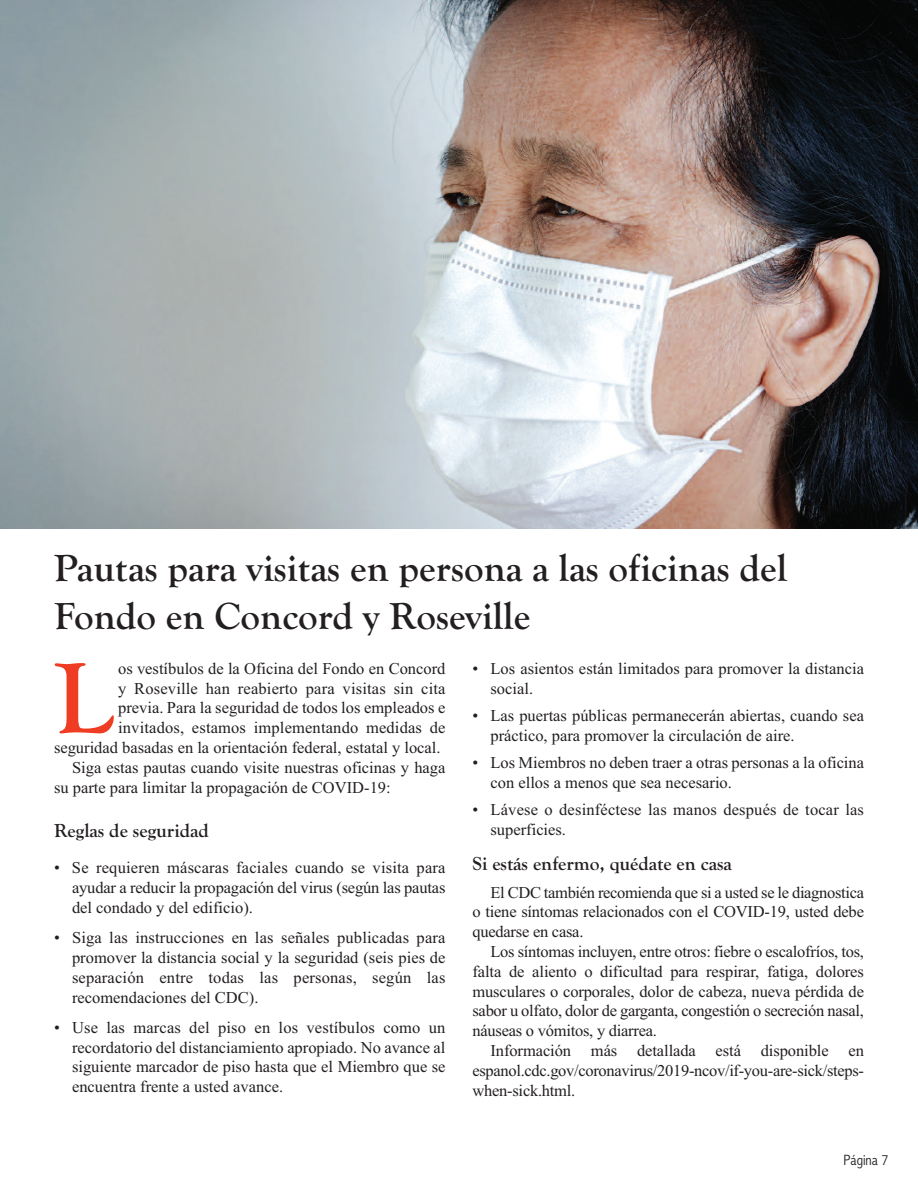
<style>
.page{position:relative;width:918px;height:1188px;background:#fff}
.page>*{position:absolute;margin:0;border:0;box-sizing:border-box;transform-origin:0 0}
.t1{font:700 104.55px "Goudy Old Style T";color:#ef3d24}
.t2{font:700 39px/47.1px "Goudy Old Style T";color:#231f20}
.t3{font:700 19.5px "Goudy Old Style T";color:#231f20}
.t4{font:16.5px/19.8px "Times New Roman";color:#231f20;text-align:justify}
.t5{font:300 condensed 15px "Abadi";color:#231f20}
</style>
<div class="page">
<img style="left:0;top:0;width:918px;height:529px">
<h2 class="t2" style="left:54px;top:544px;width:735px">Pautas para visitas en persona a las oficinas del<br>Fondo en Concord y Roseville</h2>
<h1 class="t1" style="left:54px;top:636px;width:61px">L</h1>
<p class="t4" style="left:118px;top:658px;width:329px">os vestíbulos de la Oficina del Fondo en Concord</p>
<p class="t4" style="left:118px;top:678px;width:329px">y Roseville han reabierto para visitas sin cita</p>
<p class="t4" style="left:118px;top:698px;width:329px">previa. Para la seguridad de todos los empleados e</p>
<p class="t4" style="left:118px;top:718px;width:329px">invitados, estamos implementando medidas de</p>
<p class="t4" style="left:54px;top:737px;width:388px">seguridad basadas en la orientación federal, estatal y local.</p>
<p class="t4" style="left:72px;top:757px;width:375px">Siga estas pautas cuando visite nuestras oficinas y haga</p>
<p class="t4" style="left:54px;top:777px;width:338px">su parte para limitar la propagación de COVID-19:</p>
<p class="t3" style="left:54px;top:818px;width:156px">Reglas de seguridad</p>
<p class="t4" style="left:72px;top:858px;width:375px;text-indent:-18px">• Se requieren máscaras faciales cuando se visita para ayudar a reducir la propagación del virus (según las pautas del condado y del edificio).</p>
<p class="t4" style="left:72px;top:928px;width:375px;text-indent:-18px">• Siga las instrucciones en las señales publicadas para promover la distancia social y la seguridad (seis pies de separación entre todas las personas, según las recomendaciones del CDC).</p>
<p class="t4" style="left:72px;top:1017px;width:375px;text-indent:-18px">• Use las marcas del piso en los vestíbulos como un recordatorio del distanciamiento apropiado. No avance al siguiente marcador de piso hasta que el Miembro que se encuentra frente a usted avance.</p>
<p class="t4" style="left:491px;top:658px;width:375px;text-indent:-18px">• Los asientos están limitados para promover la distancia social.</p>
<p class="t4" style="left:491px;top:705px;width:375px;text-indent:-18px">• Las puertas públicas permanecerán abiertas, cuando sea práctico, para promover la circulación de aire.</p>
<p class="t4" style="left:491px;top:752px;width:375px;text-indent:-18px">• Los Miembros no deben traer a otras personas a la oficina con ellos a menos que sea necesario.</p>
<p class="t4" style="left:491px;top:799px;width:375px;text-indent:-18px">• Lávese o desinféctese las manos después de tocar las superficies.</p>
<p class="t3" style="left:472px;top:852px;width:261px">Si estás enfermo, quédate en casa</p>
<p class="t4" style="left:472px;top:882px;width:393px;text-indent:18px">El CDC también recomienda que si a usted se le diagnostica o tiene síntomas relacionados con el COVID-19, usted debe quedarse en casa.</p>
<p class="t4" style="left:472px;top:941px;width:393px;text-indent:18px">Los síntomas incluyen, entre otros: fiebre o escalofríos, tos, falta de aliento o dificultad para respirar, fatiga, dolores musculares o corporales, dolor de cabeza, nueva pérdida de sabor u olfato, dolor de garganta, congestión o secreción nasal, náuseas o vómitos, y diarrea.</p>
<p class="t4" style="left:472px;top:1040px;width:393px;text-indent:18px">Información más detallada está disponible en espanol.cdc.gov/coronavirus/2019-ncov/if-you-are-sick/steps&shy;when-sick.html.</p>
<p class="t5" style="left:844px;top:1151px;width:46px">Página 7</p>
</div>
